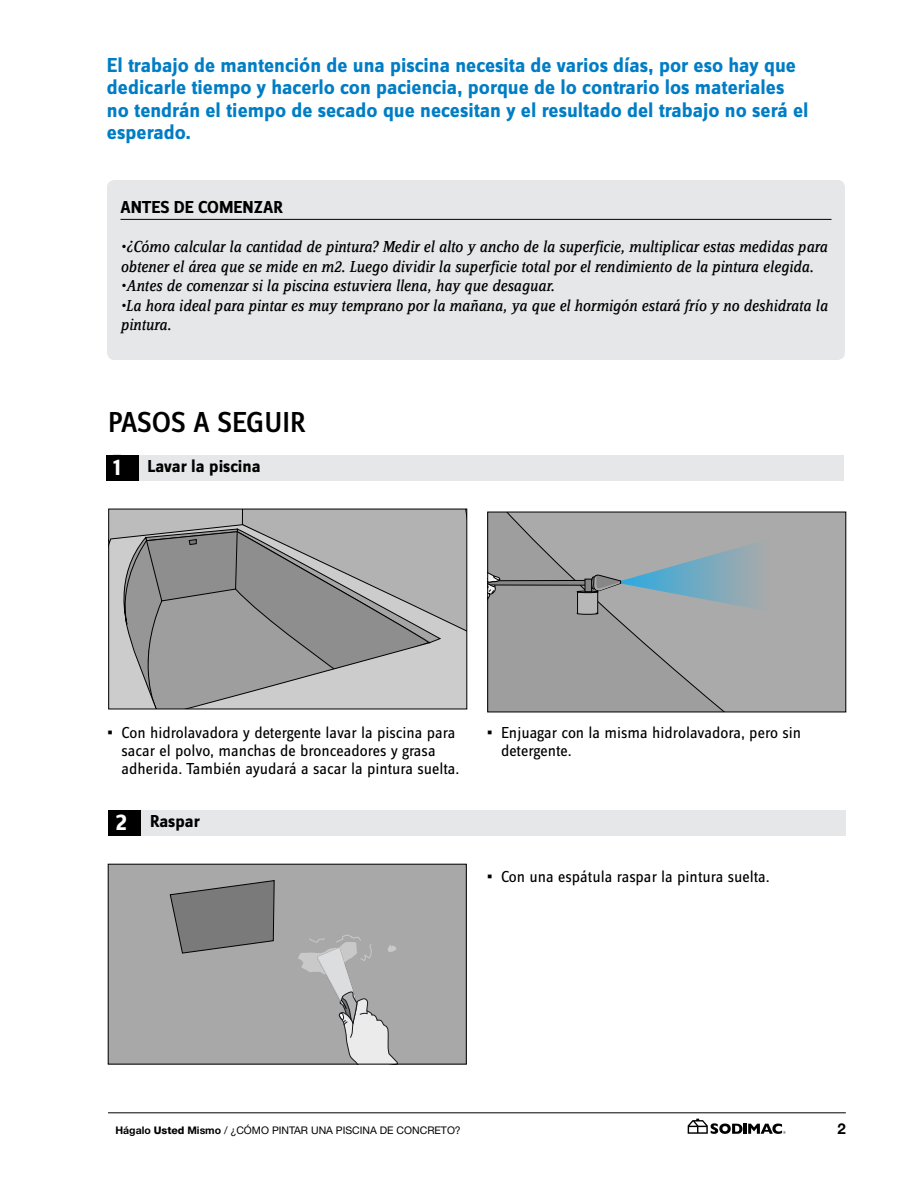
<style>
.page{position:relative;width:918px;height:1188px;background:#fff}
.page>*{position:absolute;margin:0;border:0;box-sizing:border-box;transform-origin:0 0}
.t1{font:500 30px "Zine Sans Dis";color:#000}
.t2{font:700 24px "Zine Sans Dis";color:#fff}
.t3{font:700 21px/22.5px "Zine Sans Dis";color:#007dc5}
.t4{font:700 18px "Zine Sans Dis";color:#000}
.t5{font:italic 16.5px/19.5px "Zine Serif Dis";color:#000}
.t6{font:16.5px/18px "Zine Sans Dis";color:#000}
.t7{font:700 15px "Helvetica Neue LT Std";color:#000}
.t8{font:10.5px "Helvetica Neue LT Std";color:#000}
.s1{font-weight:900}
.s2{font-weight:700}
.s3{font-weight:800}
</style>
<div class="page">
<hr style="left:108px;top:1113px;width:738px;height:1px;background:#000">
<svg style="left:688px;top:1119px;width:98px;height:15px"></svg>
<div style="left:139px;top:455px;width:704px;height:25px;background:#e6e7e8"></div>
<div style="left:106px;top:455px;width:33px;height:25px;background:#000"></div>
<div style="left:141px;top:810px;width:705px;height:26px;background:#e6e7e8"></div>
<div style="left:108px;top:810px;width:33px;height:26px;background:#000"></div>
<svg style="left:110px;top:511px;width:355px;height:196px;background:#a6a6a6"></svg>
<div style="left:108px;top:509px;width:359px;height:200px;border:1px solid #000"></div>
<svg style="left:490px;top:514px;width:354px;height:196px;background:#a4a4a4"></svg>
<svg style="left:490px;top:514px;width:280px;height:101px;background:#9ba4a7"></svg>
<div style="left:585px;top:579px;width:7px;height:13px;background:#878787"></div>
<div style="left:585px;top:579px;width:7px;height:13px;border:1px solid #000"></div>
<svg style="left:110px;top:866px;width:354px;height:196px;background:#a5a5a5"></svg>
<div style="left:108px;top:864px;width:358px;height:200px;border:1px solid #000"></div>
<div style="left:107px;top:180px;width:738px;height:180px;background:#e6e7e8;border-radius:8px"></div>
<hr style="left:120px;top:219px;width:711px;height:1px;background:#000">
<p class="t3" style="left:107px;top:55px;width:703px">El trabajo de mantención de una piscina necesita de varios días, por eso hay que dedicarle tiempo y hacerlo con paciencia, porque de lo contrario los materiales no tendrán el tiempo de secado que necesitan y el resultado del trabajo no será el esperado.</p>
<p class="t4" style="left:120px;top:198px;width:161px">antes de comenzar</p>
<p class="t5" style="left:120px;top:238px;width:708px">•¿Cómo calcular la cantidad de pintura? Medir el alto y ancho de la superficie, multiplicar estas medidas para obtener el área que se mide en m2. Luego dividir la superficie total por el rendimiento de la pintura elegida.</p>
<p class="t5" style="left:120px;top:277px;width:436px">•Antes de comenzar si la piscina estuviera llena, hay que desaguar.</p>
<p class="t5" style="left:120px;top:296px;width:709px">•La hora ideal para pintar es muy temprano por la mañana, ya que el hormigón estará frío y no deshidrata la pintura.</p>
<h1 class="t1" style="left:108px;top:407px;width:199px">PASOS A SEGUIR</h1>
<h2 class="t2" style="left:113px;top:455px;width:9px">1</h2>
<p class="t4" style="left:148px;top:457px;width:115px">Lavar la piscina</p>
<p class="t6" style="left:121px;top:724px;width:340px;text-indent:-13px"><span class="s1">•</span> Con hidrolavadora y detergente lavar la piscina para sacar el polvo, manchas de bronceadores y grasa adherida. También ayudará a sacar la pintura suelta.</p>
<p class="t6" style="left:501px;top:724px;width:302px;text-indent:-13px"><span class="s1">•</span> Enjuagar con la misma hidrolavadora, pero sin detergente.</p>
<h2 class="t2" style="left:116px;top:810px;width:13px">2</h2>
<p class="t4" style="left:150px;top:812px;width:51px">Raspar</p>
<p class="t6" style="left:488px;top:868px;width:284px"><span class="s1">•</span> Con una espátula raspar la pintura suelta.</p>
<p class="t8" style="left:116px;top:1124px;width:347px"><span class="s2">Hágalo</span> <span class="s3">Usted</span> <span class="s2">Mismo</span> / ¿CÓMO PINTAR UNA PISCINA DE CONCRETO?</p>
<p class="t7" style="left:838px;top:1119px;width:10px">2</p>
</div>
